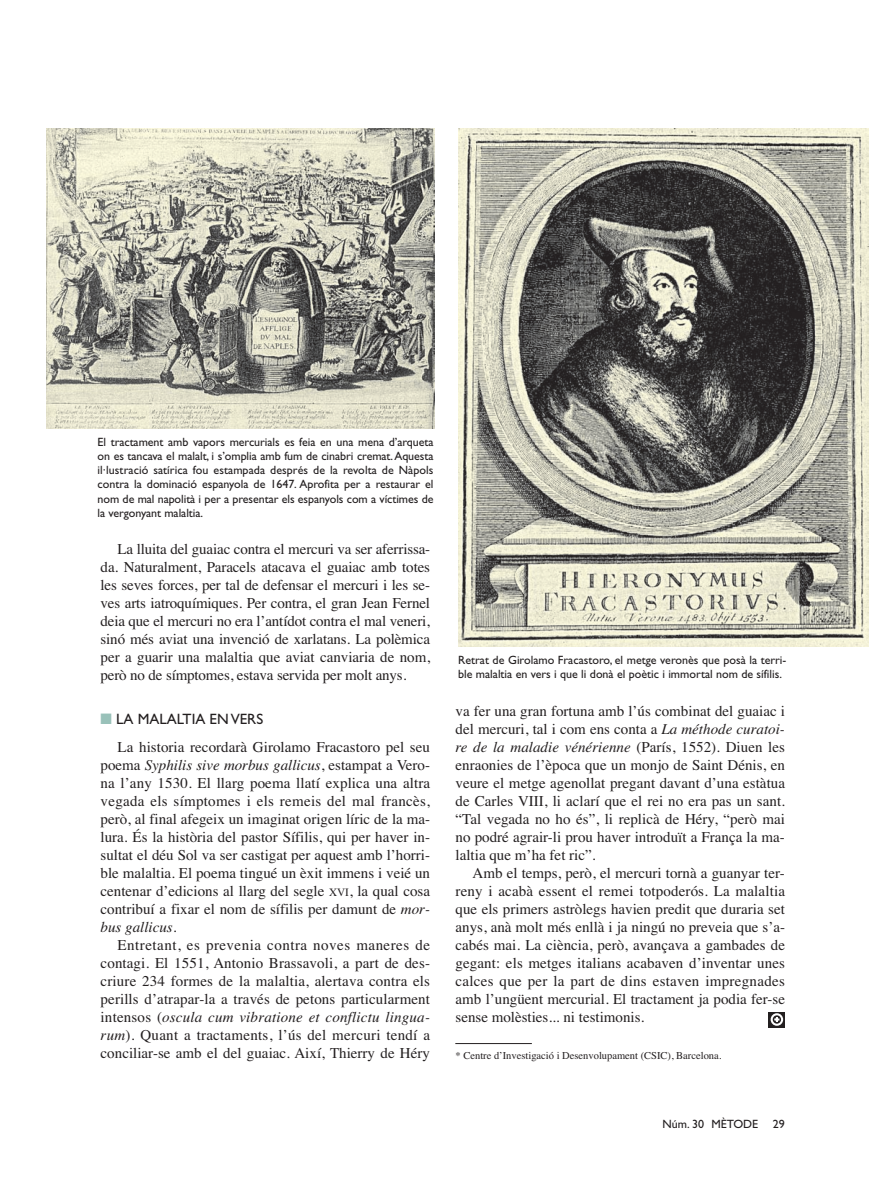
<style>
.page{position:relative;width:893px;height:1191px;background:#fff}
.page>*{position:absolute;margin:0;border:0;box-sizing:border-box;transform-origin:0 0}
.t1{font:15px/18px "Times";color:#231f20;text-align:justify}
.t2{font:15px "Gill Sans";color:#231f20}
.t3{font:12px/14.2px "Gill Sans";color:#231f20;text-align:justify}
.t4{font:10.5px "Times";color:#231f20}
.s1{color:#99c1b9}
.s2{font-style:italic}
.s3{font-size:11.25px}
</style>
<div class="page">
<img style="left:46px;top:128px;width:388px;height:301px">
<img style="left:459px;top:128px;width:409px;height:519px">
<svg style="left:769px;top:1012px;width:16px;height:15px"></svg>
<div style="left:771px;top:1013px;width:12px;height:12px;border:2px solid #fff;border-radius:50%"></div>
<svg style="left:774px;top:1017px;width:6px;height:5px"></svg>
<hr style="left:455px;top:1043px;width:77px;height:1px;background:#231f20">
<p class="t3" style="left:98px;top:436px;width:337px">El tractament amb vapors mercurials es feia en una mena d’arqueta on es tancava el malalt, i s’omplia amb fum de cinabri cremat.Aquesta il·lustració satírica fou estampada després de la revolta de Nàpols contra la dominació espanyola de 1647. Aprofita per a restaurar el nom de mal napolità i per a presentar els espanyols com a víctimes de la vergonyant malaltia.</p>
<p class="t1" style="left:101px;top:541px;width:331px;text-indent:17px">La lluita del guaiac contra el mercuri va ser aferrissa&shy;da. Naturalment, Paracels atacava el guaiac amb totes les seves forces, per tal de defensar el mercuri i les se&shy;ves arts iatroquímiques. Per contra, el gran Jean Fernel deia que el mercuri no era l’antídot contra el mal veneri, sinó més aviat una invenció de xarlatans. La polèmica per a guarir una malaltia que aviat canviaria de nom, però no de símptomes, estava servida per molt anys.</p>
<p class="t2" style="left:101px;top:713px;width:164px"><span class="s1">■</span> LA MALALTIA EN VERS</p>
<p class="t1" style="left:101px;top:739px;width:331px;text-indent:17px">La historia recordarà Girolamo Fracastoro pel seu poema <span class="s2">Syphilis sive morbus gallicus</span>, estampat a Vero&shy;na l’any 1530. El llarg poema llatí explica una altra vegada els símptomes i els remeis del mal francès, però, al final afegeix un imaginat origen líric de la ma&shy;lura. És la història del pastor Sífilis, qui per haver in&shy;sultat el déu Sol va ser castigat per aquest amb l’horri&shy;ble malaltia. El poema tingué un èxit immens i veié un centenar d’edicions al llarg del segle <span class="s3">XVI</span>, la qual cosa contribuí a fixar el nom de sífilis per damunt de <span class="s2">mor&shy;bus gallicus</span>.</p>
<p class="t1" style="left:101px;top:937px;width:331px;text-indent:17px">Entretant, es prevenia contra noves maneres de contagi. El 1551, Antonio Brassavoli, a part de des&shy;criure 234 formes de la malaltia, alertava contra els perills d’atrapar-la a través de petons particularment intensos (<span class="s2">oscula cum vibratione et conflictu lingua&shy;rum</span>). Quant a tractaments, l’ús del mercuri tendí a conciliar-se amb el del guaiac. Així, Thierry de Héry</p>
<p class="t3" style="left:458px;top:654px;width:330px">Retrat de Girolamo Fracastoro, el metge veronès que posà la terri&shy;ble malaltia en vers i que li donà el poètic i immortal nom de sífilis.</p>
<p class="t1" style="left:456px;top:703px;width:331px">va fer una gran fortuna amb l’ús combinat del guaiac i del mercuri, tal i com ens conta a <span class="s2">La méthode curatoi&shy;re de la maladie vénérienne</span> (París, 1552). Diuen les enraonies de l’època que un monjo de Saint Dénis, en veure el metge agenollat pregant davant d’una estàtua de Carles VIII, li aclarí que el rei no era pas un sant. “Tal vegada no ho és”, li replicà de Héry, “però mai no podré agrair-li prou haver introduït a França la ma&shy;laltia que m’ha fet ric”.</p>
<p class="t1" style="left:456px;top:865px;width:331px;text-indent:17px">Amb el temps, però, el mercuri tornà a guanyar ter&shy;reny i acabà essent el remei totpoderós. La malaltia que els primers astròlegs havien predit que duraria set anys, anà molt més enllà i ja ningú no preveia que s’a&shy;cabés mai. La ciència, però, avançava a gambades de gegant: els metges italians acabaven d’inventar unes calces que per la part de dins estaven impregnades amb l’ungüent mercurial. El tractament ja podia fer-se sense molèsties... ni testimonis.</p>
<p class="t4" style="left:456px;top:1051px;width:267px">* Centre d’Investigació i Desenvolupament (CSIC), Barcelona.</p>
<p class="t3" style="left:662px;top:1118px;width:124px">Núm. 30 MÈTODE 29</p>
</div>
